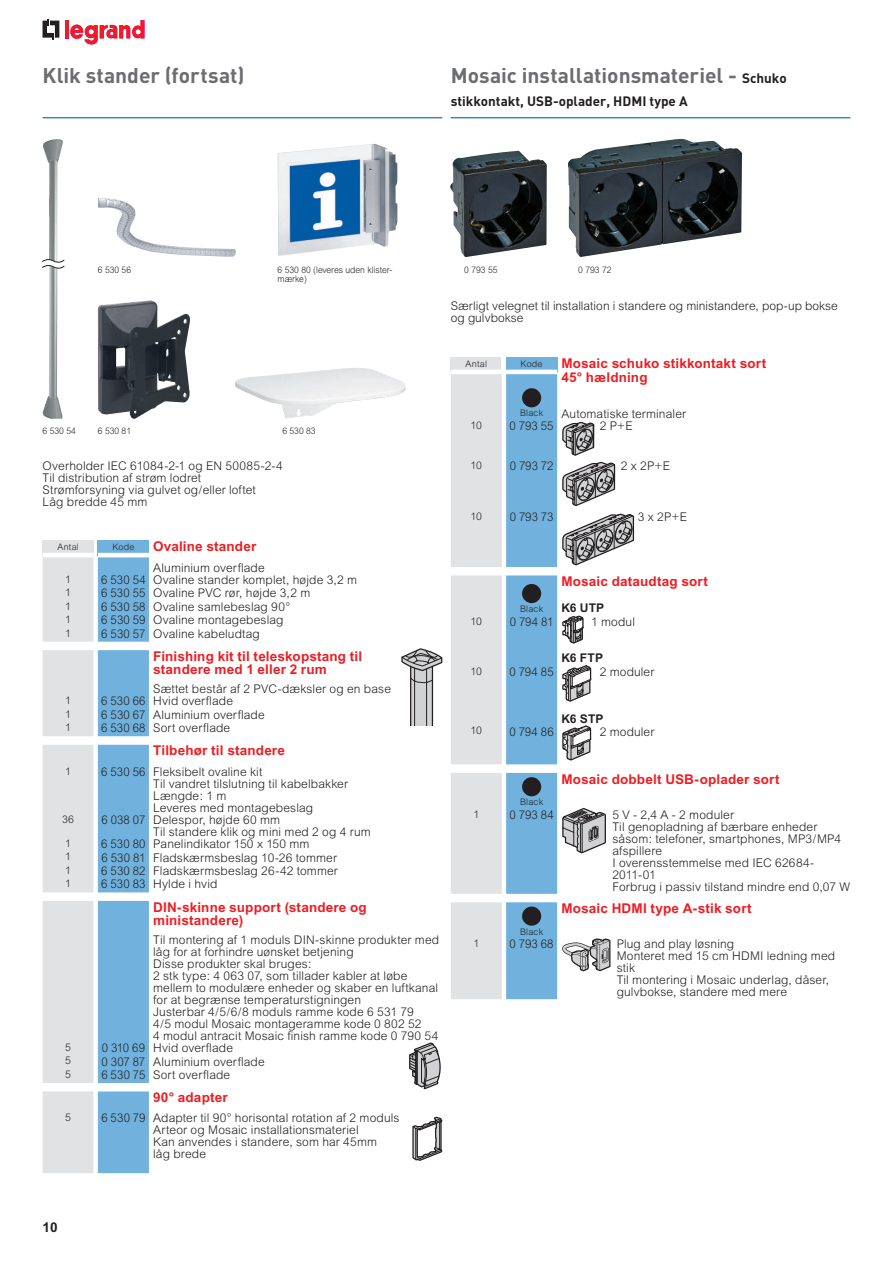
<style>
.page{position:relative;width:893px;height:1263px;background:#fff}
.page>*{position:absolute;margin:0;border:0;box-sizing:border-box;transform-origin:0 0}
.t1{font:700 21px "DIN";color:#6c6d70}
.t2{font:700 13.5px/13.5px "Arial";letter-spacing:.01em;color:#ee1d23}
.t3{font:700 13.5px "DIN";color:#231f20}
.t4{font:700 13.5px "Arial";color:#231f20}
.t5{font:300 12px/12px "Arial";letter-spacing:.01em;color:#231f20}
.t6{font:300 12px/12px "Arial";letter-spacing:.01em;color:#231f20;scale:.95 1}
.t7{font:700 12px "Arial";letter-spacing:.01em;color:#231f20}
.t8{font:300 10.5px "Arial";letter-spacing:-.015em;color:#231f20}
.t9{font:300 9px/9px "Arial";color:#231f20;scale:.95 1}
.t10{font:300 9px "Arial";color:#231f20}
.s1{font-size:13.5px;color:#231f20}
</style>
<div class="page">
<svg style="left:43px;top:540px;width:106px;height:102px;background:#aecde2"></svg>
<div style="left:43px;top:540px;width:51px;height:15px;background:#e1e2e4"></div>
<hr style="left:43px;top:553px;width:51px;height:4px;background:#fff">
<div style="left:98px;top:540px;width:51px;height:15px;background:#70b2dd"></div>
<hr style="left:98px;top:553px;width:51px;height:4px;background:#fff">
<svg style="left:43px;top:745px;width:106px;height:147px;background:#abcce1"></svg>
<svg style="left:451px;top:575px;width:140px;height:189px"></svg>
<svg style="left:451px;top:773px;width:155px;height:121px"></svg>
<svg style="left:451px;top:902px;width:160px;height:97px"></svg>
<img style="left:98px;top:300px;width:52px;height:114px">
<img style="left:235px;top:368px;width:170px;height:51px">
<img style="left:43px;top:139px;width:20px;height:280px">
<img style="left:98px;top:198px;width:138px;height:59px">
<svg style="left:42px;top:257px;width:23px;height:13px"></svg>
<img style="left:450px;top:151px;width:97px;height:106px">
<img style="left:568px;top:139px;width:174px;height:118px">
<svg style="left:43px;top:901px;width:399px;height:272px"></svg>
<svg style="left:43px;top:648px;width:399px;height:88px"></svg>
<hr style="left:451px;top:117px;width:399px;height:1px;background:#3c88bb">
<hr style="left:43px;top:117px;width:399px;height:1px;background:#3c88bb">
<svg style="left:43px;top:19px;width:16px;height:20px"></svg>
<hr style="left:65px;top:20px;width:4px;height:18px;background:#ee1d23">
<svg style="left:70px;top:20px;width:75px;height:25px"></svg>
<svg style="left:451px;top:358px;width:183px;height:209px"></svg>
<img style="left:278px;top:144px;width:119px;height:112px">
<h1 class="t1" style="left:43px;top:62px;width:204px">Klik stander (fortsat)</h1>
<h1 class="t1" style="left:451px;top:62px;width:337px">Mosaic installationsmateriel - <span class="s1">Schuko</span></h1>
<p class="t3" style="left:451px;top:92px;width:238px">stikkontakt, USB-oplader, HDMI type A</p>
<p class="t9" style="left:98px;top:265px;width:37px">6 530 56</p>
<p class="t9" style="left:278px;top:265px;width:122px">6 530 80 (leveres uden klister&shy;mærke)</p>
<p class="t9" style="left:464px;top:265px;width:37px">0 793 55</p>
<p class="t9" style="left:578px;top:266px;width:37px">0 793 72</p>
<p class="t5" style="left:451px;top:300px;width:389px">Særligt velegnet til installation i standere og ministandere, pop-up bokse og gulvbokse</p>
<p class="t9" style="left:43px;top:427px;width:37px">6 530 54</p>
<p class="t9" style="left:98px;top:427px;width:37px">6 530 81</p>
<p class="t9" style="left:282px;top:427px;width:37px">6 530 83</p>
<p class="t5" style="left:43px;top:460px;width:242px">Overholder IEC 61084-2-1 og EN 50085-2-4<br>Til distribution af strøm lodret Strømforsyning via gulvet og/eller loftet<br>Låg bredde 45 mm</p>
<p class="t10" style="left:57px;top:541px;width:23px">Antal</p>
<p class="t10" style="left:112px;top:541px;width:24px">Kode</p>
<p class="t2" style="left:153px;top:539px;width:105px">Ovaline stander</p>
<p class="t5" style="left:153px;top:561px;width:113px">Aluminium overflade</p>
<p class="t8" style="left:65px;top:573px;width:7px">1</p>
<p class="t6" style="left:101px;top:574px;width:271px">6 530 54 Ovaline stander komplet, højde 3,2 m</p>
<p class="t8" style="left:65px;top:587px;width:7px">1</p>
<p class="t6" style="left:101px;top:587px;width:222px">6 530 55 Ovaline PVC rør, højde 3,2 m</p>
<p class="t8" style="left:65px;top:600px;width:7px">1</p>
<p class="t6" style="left:101px;top:601px;width:200px">6 530 58 Ovaline samlebeslag 90°</p>
<p class="t8" style="left:65px;top:613px;width:7px">1</p>
<p class="t6" style="left:101px;top:614px;width:193px">6 530 59 Ovaline montagebeslag</p>
<p class="t8" style="left:65px;top:627px;width:7px">1</p>
<p class="t6" style="left:101px;top:627px;width:168px">6 530 57 Ovaline kabeludtag</p>
<p class="t2" style="left:153px;top:649px;width:211px">Finishing kit til teleskopstang til standere med 1 eller 2 rum</p>
<p class="t5" style="left:153px;top:683px;width:239px">Sættet består af 2 PVC-dæksler og en base</p>
<p class="t8" style="left:65px;top:695px;width:7px">1</p>
<p class="t6" style="left:101px;top:695px;width:140px">6 530 66 Hvid overflade</p>
<p class="t8" style="left:65px;top:708px;width:7px">1</p>
<p class="t6" style="left:101px;top:709px;width:174px">6 530 67 Aluminium overflade</p>
<p class="t8" style="left:65px;top:721px;width:7px">1</p>
<p class="t6" style="left:101px;top:722px;width:137px">6 530 68 Sort overflade</p>
<p class="t2" style="left:153px;top:744px;width:133px">Tilbehør til standere</p>
<p class="t8" style="left:65px;top:765px;width:7px">1</p>
<p class="t6" style="left:153px;top:765px;width:207px;text-indent:-52px">6 530 56 Fleksibelt ovaline kit<br>Til vandret tilslutning til kabelbakker<br>Længde: 1 m<br>Leveres med montagebeslag</p>
<p class="t8" style="left:62px;top:813px;width:14px">36</p>
<p class="t6" style="left:153px;top:814px;width:231px;text-indent:-52px">6 038 07 Delespor, højde 60 mm<br>Til standere klik og mini med 2 og 4 rum</p>
<p class="t8" style="left:65px;top:837px;width:7px">1</p>
<p class="t6" style="left:101px;top:838px;width:221px">6 530 80 Panelindikator 150 x 150 mm</p>
<p class="t8" style="left:65px;top:851px;width:7px">1</p>
<p class="t6" style="left:101px;top:851px;width:250px">6 530 81 Fladskærmsbeslag 10-26 tommer</p>
<p class="t8" style="left:65px;top:864px;width:7px">1</p>
<p class="t6" style="left:101px;top:865px;width:251px">6 530 82 Fladskærmsbeslag 26-42 tommer</p>
<p class="t8" style="left:65px;top:878px;width:7px">1</p>
<p class="t6" style="left:101px;top:878px;width:124px">6 530 83 Hylde i hvid</p>
<p class="t2" style="left:153px;top:900px;width:215px">DIN-skinne support (standere og ministandere)</p>
<p class="t5" style="left:153px;top:934px;width:288px">Til montering af 1 moduls DIN-skinne produkter med låg for at forhindre uønsket betjening<br>Disse produkter skal bruges:<br>2 stk type: 4 063 07, som tillader kabler at løbe mellem to modulære enheder og skaber en luftkanal for at begrænse temperaturstigningen<br>Justerbar 4/5/6/8 moduls ramme kode 6 531 79<br>4/5 modul Mosaic montageramme kode 0 802 52<br>4 modul antracit Mosaic finish ramme kode 0 790 54</p>
<p class="t8" style="left:65px;top:1041px;width:7px">5</p>
<p class="t6" style="left:102px;top:1042px;width:140px">0 310 69 Hvid overflade</p>
<p class="t8" style="left:65px;top:1055px;width:7px">5</p>
<p class="t6" style="left:102px;top:1055px;width:173px">0 307 87 Aluminium overflade</p>
<p class="t8" style="left:65px;top:1068px;width:7px">5</p>
<p class="t6" style="left:101px;top:1069px;width:137px">6 530 75 Sort overflade</p>
<p class="t2" style="left:153px;top:1090px;width:76px">90° adapter</p>
<p class="t8" style="left:65px;top:1111px;width:7px">5</p>
<p class="t6" style="left:153px;top:1112px;width:261px;text-indent:-52px">6 530 79 Adapter til 90° horisontal rotation af 2 moduls Arteor og Mosaic installationsmateriel<br>Kan anvendes i standere, som har 45mm<br>låg brede</p>
<p class="t4" style="left:43px;top:1219px;width:17px">10</p>
<p class="t10" style="left:466px;top:359px;width:23px">Antal</p>
<p class="t10" style="left:521px;top:359px;width:24px">Kode</p>
<p class="t2" style="left:561px;top:357px;width:206px">Mosaic schuko stikkontakt sort<br>45° hældning</p>
<p class="t10" style="left:520px;top:408px;width:25px">Black</p>
<p class="t5" style="left:561px;top:408px;width:126px">Automatiske terminaler</p>
<p class="t8" style="left:471px;top:419px;width:13px">10</p>
<p class="t6" style="left:510px;top:420px;width:48px">0 793 55</p>
<p class="t5" style="left:600px;top:420px;width:35px">2 P+E</p>
<p class="t8" style="left:471px;top:459px;width:13px">10</p>
<p class="t6" style="left:510px;top:460px;width:48px">0 793 72</p>
<p class="t5" style="left:621px;top:460px;width:51px">2 x 2P+E</p>
<p class="t8" style="left:471px;top:510px;width:13px">10</p>
<p class="t6" style="left:510px;top:511px;width:47px">0 793 73</p>
<p class="t5" style="left:638px;top:511px;width:51px">3 x 2P+E</p>
<p class="t10" style="left:520px;top:604px;width:25px">Black</p>
<p class="t2" style="left:561px;top:574px;width:148px">Mosaic dataudtag sort</p>
<p class="t7" style="left:561px;top:601px;width:44px">K6 UTP</p>
<p class="t8" style="left:471px;top:615px;width:13px">10</p>
<p class="t6" style="left:510px;top:616px;width:48px">0 794 81</p>
<p class="t5" style="left:591px;top:616px;width:45px">1 modul</p>
<p class="t7" style="left:561px;top:651px;width:43px">K6 FTP</p>
<p class="t8" style="left:471px;top:665px;width:13px">10</p>
<p class="t6" style="left:509px;top:665px;width:48px">0 794 85</p>
<p class="t5" style="left:600px;top:665px;width:56px">2 moduler</p>
<p class="t7" style="left:561px;top:712px;width:44px">K6 STP</p>
<p class="t8" style="left:471px;top:725px;width:13px">10</p>
<p class="t6" style="left:509px;top:725px;width:48px">0 794 86</p>
<p class="t5" style="left:600px;top:725px;width:56px">2 moduler</p>
<p class="t10" style="left:520px;top:797px;width:25px">Black</p>
<p class="t2" style="left:561px;top:772px;width:220px">Mosaic dobbelt USB-oplader sort</p>
<p class="t8" style="left:473px;top:808px;width:7px">1</p>
<p class="t6" style="left:510px;top:809px;width:48px">0 793 84</p>
<p class="t5" style="left:612px;top:809px;width:239px">5 V - 2,4 A - 2 moduler<br>Til genopladning af bærbare enheder såsom: telefoner, smartphones, MP3/MP4 afspillere<br>I overensstemmelse med IEC 62684-<br>2011-01<br>Forbrug i passiv tilstand mindre end 0,07 W</p>
<p class="t10" style="left:520px;top:926px;width:25px">Black</p>
<p class="t2" style="left:561px;top:901px;width:192px">Mosaic HDMI type A-stik sort</p>
<p class="t8" style="left:473px;top:937px;width:7px">1</p>
<p class="t6" style="left:510px;top:938px;width:48px">0 793 68</p>
<p class="t5" style="left:617px;top:938px;width:220px">Plug and play løsning<br>Monteret med 15 cm HDMI ledning med stik<br>Til montering i Mosaic underlag, dåser, gulvbokse, standere med mere</p>
</div>
